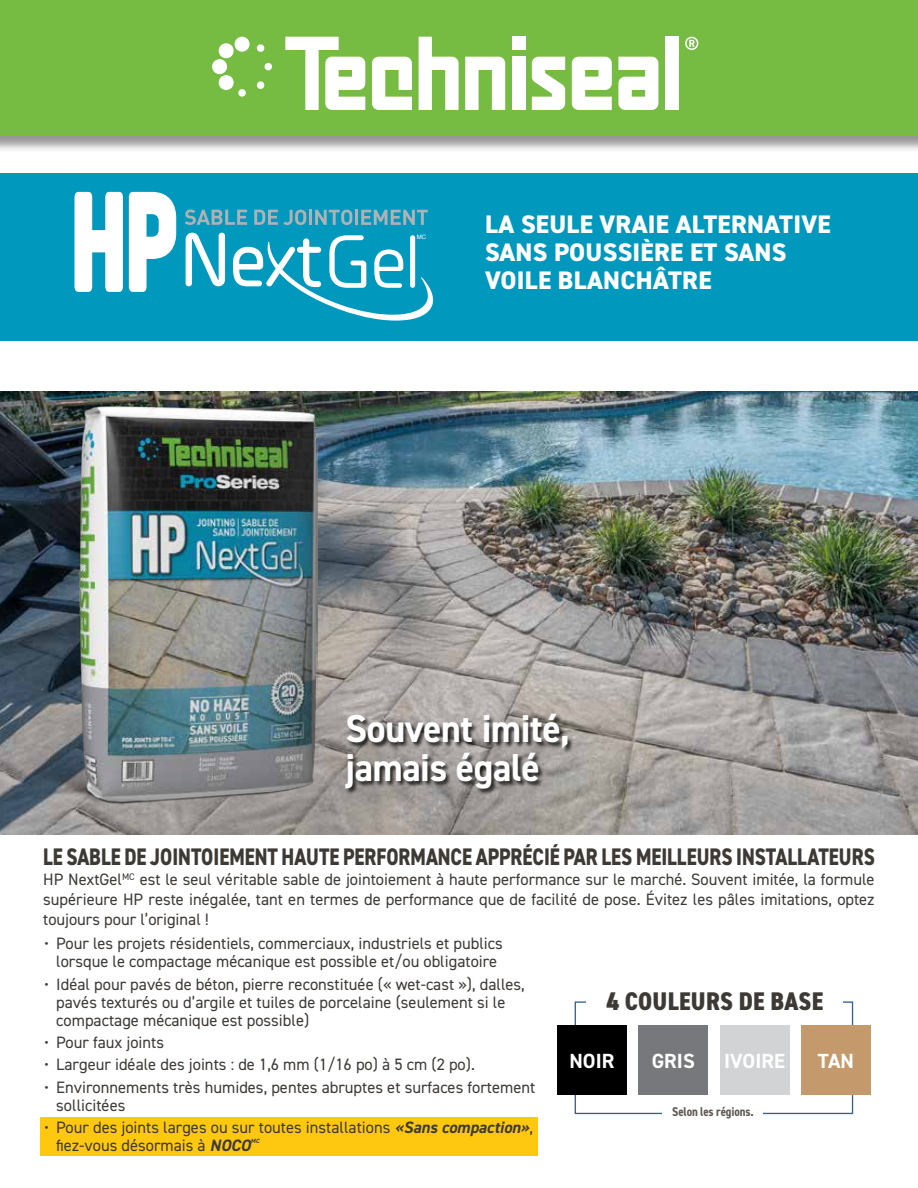
<style>
.page{position:relative;width:918px;height:1188px;background:#fff}
.page>*{position:absolute;margin:0;border:0;box-sizing:border-box;transform-origin:0 0}
.t1{font:700 39px/39px "DIN2014";letter-spacing:-.01em;color:#fff}
.t2{font:800 condensed 25.65px "DIN2014";letter-spacing:.01em;color:#3d3935}
.t3{font:800 25.35px/27.8px "DIN2014";letter-spacing:.01em;color:#fff}
.t4{font:800 24px "DIN2014";color:#3d3935;scale:.8 1}
.t5{font:700 20.55px "DIN2014";color:#fff}
.t6{font:16.5px/18px "DIN2014";color:#3d3935}
.t7{font:700 condensed 12.75px "DIN2014";letter-spacing:-.01em;color:#5f5955}
.t8{font:italic 700 6.15px "DIN2014";color:#3d3935}
.t9{font:6px "Helvetica";color:#fff}
.s1{font-weight:700;font-style:italic}
</style>
<div class="page">
<div style="left:40px;top:1117px;width:498px;height:39px;background:#ffc810"></div>
<img style="left:0;top:392px;width:918px;height:443px">
<div style="left:0;top:173px;width:918px;height:168px;background:#0098bd"></div>
<svg style="left:186px;top:233px;width:39px;height:53px"></svg>
<svg style="left:233px;top:235px;width:201px;height:86px"></svg>
<svg style="left:75px;top:192px;width:48px;height:100px"></svg>
<svg style="left:129px;top:192px;width:47px;height:100px"></svg>
<div style="left:0;top:0;width:918px;height:153px;background:#000;opacity:.41"></div>
<div style="left:0;top:0;width:918px;height:135px;background:#76bc43"></div>
<svg style="left:572px;top:57px;width:40px;height:53px;background:#eaf5e3"></svg>
<svg style="left:372px;top:57px;width:40px;height:53px"></svg>
<div style="left:665px;top:37px;width:13px;height:73px;background:#fff"></div>
<svg style="left:419px;top:37px;width:40px;height:73px"></svg>
<svg style="left:465px;top:57px;width:40px;height:53px"></svg>
<svg style="left:285px;top:37px;width:80px;height:73px"></svg>
<svg style="left:618px;top:57px;width:40px;height:53px;background:#e9f4e2"></svg>
<svg style="left:532px;top:57px;width:33px;height:53px"></svg>
<div style="left:512px;top:37px;width:13px;height:13px;background:#fff"></div>
<div style="left:512px;top:57px;width:13px;height:53px;background:#fff"></div>
<div style="left:235px;top:37px;width:15px;height:15px;background:#fff;border-radius:50%"></div>
<div style="left:238px;top:89px;width:8px;height:8px;background:#fff;border-radius:50%"></div>
<svg style="left:218px;top:43px;width:16px;height:16px"></svg>
<svg style="left:256px;top:81px;width:9px;height:8px"></svg>
<div style="left:212px;top:59px;width:15px;height:15px;background:#fff;border-radius:50%"></div>
<div style="left:265px;top:63px;width:7px;height:7px;background:#fff;border-radius:50%"></div>
<svg style="left:218px;top:74px;width:16px;height:16px"></svg>
<svg style="left:256px;top:44px;width:9px;height:8px"></svg>
<svg style="left:685px;top:37px;width:13px;height:13px"></svg>
<img style="left:18px;top:407px;width:299px;height:397px">
<div style="left:345px;top:714px;width:229px;height:81px;background:#000;opacity:.75"></div>
<svg style="left:185px;top:210px;width:62px;height:15px"></svg>
<svg style="left:254px;top:210px;width:52px;height:15px"></svg>
<hr style="left:309px;top:210px;width:3px;height:15px;background:#afb1b4">
<svg style="left:315px;top:210px;width:37px;height:15px"></svg>
<hr style="left:355px;top:210px;width:3px;height:15px;background:#afb1b4">
<svg style="left:361px;top:210px;width:67px;height:15px"></svg>
<div style="left:557px;top:1026px;width:70px;height:69px;background:#000"></div>
<div style="left:639px;top:1026px;width:69px;height:69px;background:#77787b"></div>
<div style="left:720px;top:1026px;width:69px;height:69px;background:#d1d3d4"></div>
<div style="left:801px;top:1026px;width:70px;height:69px;background:#c49a6c"></div>
<p class="t9" style="left:417px;top:233px;width:11px">MC</p>
<h3 class="t3" style="left:485px;top:211px;width:347px">LA SEULE VRAIE ALTERNATIVE<br>SANS POUSSIÈRE ET SANS<br>VOILE BLANCHÂTRE</h3>
<h1 class="t1" style="left:346px;top:709px;width:226px">Souvent imité, jamais égalé</h1>
<h3 class="t4" style="left:43px;top:841px;width:1041px">LE SABLE DE JOINTOIEMENT HAUTE PERFORMANCE APPRÉCIÉ PAR LES MEILLEURS INSTALLATEURS</h3>
<p class="t6" style="left:43px;top:869px;width:833px;line-height:19.8px;text-align:justify">HP NextGel<sup>MC</sup> est le seul véritable sable de jointoiement à haute performance sur le marché. Souvent imitée, la formule supérieure HP reste inégalée, tant en termes de performance que de facilité de pose. Évitez les pâles imitations, optez toujours pour l’original !</p>
<p class="t6" style="left:44px;top:934px;width:460px;text-align:center">• Pour les projets résidentiels, commerciaux, industriels et publics lorsque le compactage mécanique est possible et/ou obligatoire</p>
<p class="t6" style="left:56px;top:975px;width:470px;text-indent:-12px">• Idéal pour pavés de béton, pierre reconstituée (« wet-cast »), dalles, pavés texturés ou d’argile et tuiles de porcelaine (seulement si le compactage mécanique est possible)</p>
<p class="t6" style="left:44px;top:1033px;width:121px">• Pour faux joints</p>
<p class="t6" style="left:44px;top:1055px;width:432px">• Largeur idéale des joints : de 1,6 mm (1/16 po) à 5 cm (2 po).</p>
<p class="t6" style="left:56px;top:1078px;width:481px;text-indent:-12px">• Environnements très humides, pentes abruptes et surfaces fortement sollicitées</p>
<p class="t6" style="left:56px;top:1118px;width:478px;text-indent:-12px">• Pour des joints larges ou sur toutes installations <span class="s1">«Sans compaction»</span>, fiez-vous désormais à <span class="s1">NOCO</span></p>
<p class="t8" style="left:251px;top:1137px;width:10px">MC</p>
<h2 class="t2" style="left:606px;top:984px;width:218px">4 COULEURS DE BASE</h2>
<p class="t5" style="left:569px;top:1048px;width:47px">NOIR</p>
<p class="t5" style="left:652px;top:1048px;width:45px">GRIS</p>
<p class="t5" style="left:724px;top:1048px;width:62px">IVOIRE</p>
<p class="t5" style="left:818px;top:1048px;width:38px">TAN</p>
<p class="t7" style="left:672px;top:1103px;width:83px">Selon les régions.</p>
</div>
